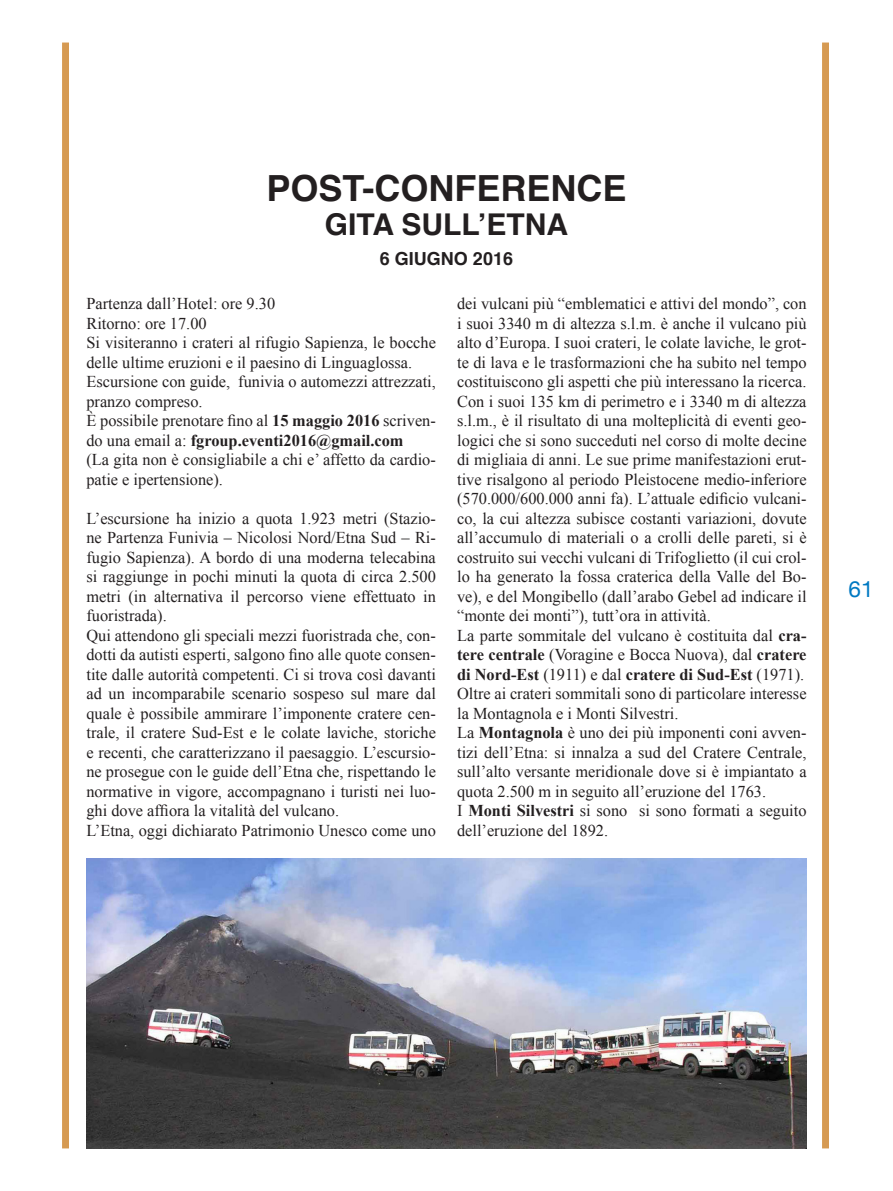
<style>
.page{position:relative;width:893px;height:1191px;background:#fff}
.page>*{position:absolute;margin:0;border:0;box-sizing:border-box;transform-origin:0 0}
.t1{font:700 36px "Helvetica";color:#231f20}
.t2{font:700 30px "Helvetica";color:#231f20}
.t3{font:22.5px "Helvetica Neue";color:#0079c2}
.t4{font:700 18px "Helvetica";color:#231f20}
._1-articoloPSICOSINT{font:16.5px/19.5px "Times New Roman";color:#231f20}
.s1{font-weight:700}
</style>
<div class="page">
<img style="left:86px;top:858px;width:720px;height:290px">
<div style="left:62px;top:43px;width:7px;height:1105px;background:#d69a52"></div>
<div style="left:822px;top:43px;width:7px;height:1105px;background:#d69a52"></div>
<p class="t1" style="left:266px;top:159px;width:362px">POST-CONFERENCE</p>
<p class="t2" style="left:325px;top:200px;width:245px">GITA SULL’ETNA</p>
<p class="t4" style="left:380px;top:244px;width:135px">6 GIUGNO 2016</p>
<p class="_1-articoloPSICOSINT" style="left:86px;top:294px;width:190px">Partenza dall’Hotel: ore 9.30</p>
<p class="_1-articoloPSICOSINT" style="left:86px;top:313px;width:122px">Ritorno: ore 17.00</p>
<p class="_1-articoloPSICOSINT" style="left:86px;top:333px;width:351px">Si visiteranno i crateri al rifugio Sapienza, le bocche delle ultime eruzioni e il paesino di Linguaglossa.</p>
<p class="_1-articoloPSICOSINT" style="left:86px;top:372px;width:351px">Escursione con guide, funivia o automezzi attrezzati, pranzo compreso.</p>
<p class="_1-articoloPSICOSINT" style="left:86px;top:411px;width:351px">È possibile prenotare fino al <span class="s1">15 maggio 2016</span> scriven&shy;do una email a: <span class="s1">fgroup.eventi2016@gmail.com</span></p>
<p class="_1-articoloPSICOSINT" style="left:86px;top:450px;width:351px">(La gita non è consigliabile a chi e’ affetto da cardio&shy;patie e ipertensione).</p>
<p class="_1-articoloPSICOSINT" style="left:86px;top:508px;width:351px;text-align:justify">L’escursione ha inizio a quota 1.923 metri (Stazio&shy;ne Partenza Funivia – Nicolosi Nord/Etna Sud – Ri&shy;fugio Sapienza). A bordo di una moderna telecabina si raggiunge in pochi minuti la quota di circa 2.500 metri (in alternativa il percorso viene effettuato in fuoristrada).</p>
<p class="_1-articoloPSICOSINT" style="left:86px;top:625px;width:351px;text-align:justify">Qui attendono gli speciali mezzi fuoristrada che, con&shy;dotti da autisti esperti, salgono fino alle quote consen&shy;tite dalle autorità competenti. Ci si trova così davanti ad un incomparabile scenario sospeso sul mare dal quale è possibile ammirare l’imponente cratere cen&shy;trale, il cratere Sud-Est e le colate laviche, storiche e recenti, che caratterizzano il paesaggio. L’escursio&shy;ne prosegue con le guide dell’Etna che, rispettando le normative in vigore, accompagnano i turisti nei luo&shy;ghi dove affiora la vitalità del vulcano.</p>
<p class="_1-articoloPSICOSINT" style="left:86px;top:820px;width:351px">L’Etna, oggi dichiarato Patrimonio Unesco come uno</p>
<p class="_1-articoloPSICOSINT" style="left:457px;top:294px;width:351px;text-align:justify">dei vulcani più “emblematici e attivi del mondo”, con i suoi 3340 m di altezza s.l.m. è anche il vulcano più alto d’Europa. I suoi crateri, le colate laviche, le grot&shy;te di lava e le trasformazioni che ha subito nel tempo costituiscono gli aspetti che più interessano la ricerca.</p>
<p class="_1-articoloPSICOSINT" style="left:457px;top:391px;width:351px;text-align:justify">Con i suoi 135 km di perimetro e i 3340 m di altezza s.l.m., è il risultato di una molteplicità di eventi geo&shy;logici che si sono succeduti nel corso di molte decine di migliaia di anni. Le sue prime manifestazioni erut&shy;tive risalgono al periodo Pleistocene medio-inferiore (570.000/600.000 anni fa). L’attuale edificio vulcani&shy;co, la cui altezza subisce costanti variazioni, dovute all’accumulo di materiali o a crolli delle pareti, si è costruito sui vecchi vulcani di Trifoglietto (il cui crol&shy;lo ha generato la fossa craterica della Valle del Bo&shy;ve), e del Mongibello (dall’arabo Gebel ad indicare il “monte dei monti”), tutt’ora in attività.</p>
<p class="_1-articoloPSICOSINT" style="left:457px;top:625px;width:351px;text-align:justify">La parte sommitale del vulcano è costituita dal <span class="s1">cra&shy;tere centrale</span> (Voragine e Bocca Nuova), dal <span class="s1">cratere di Nord-Est</span> (1911) e dal <span class="s1">cratere di Sud-Est</span> (1971).</p>
<p class="_1-articoloPSICOSINT" style="left:457px;top:684px;width:351px">Oltre ai crateri sommitali sono di particolare interesse la Montagnola e i Monti Silvestri.</p>
<p class="_1-articoloPSICOSINT" style="left:457px;top:723px;width:351px;text-align:justify">La <span class="s1">Montagnola</span> è uno dei più imponenti coni avven&shy;tizi dell’Etna: si innalza a sud del Cratere Centrale, sull’alto versante meridionale dove si è impiantato a quota 2.500 m in seguito all’eruzione del 1763.</p>
<p class="_1-articoloPSICOSINT" style="left:457px;top:801px;width:351px">I <span class="s1">Monti Silvestri</span> si sono si sono formati a seguito dell’eruzione del 1892.</p>
<h3 class="t3" style="left:849px;top:573px;width:27px">61</h3>
</div>
